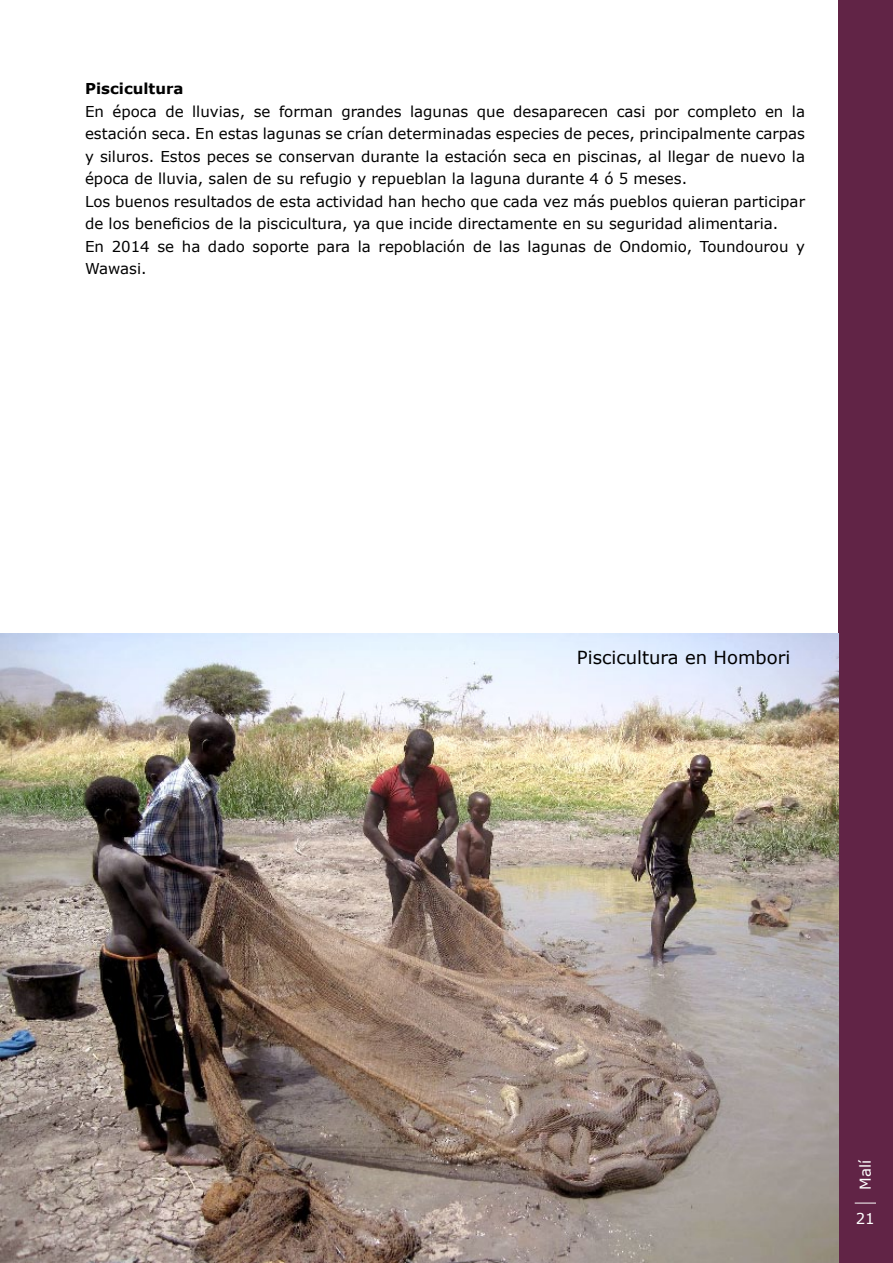
<style>
.page{position:relative;width:893px;height:1263px;background:#fff}
.page>*{position:absolute;margin:0;border:0;box-sizing:border-box;transform-origin:0 0}
.t1{font:18px "Verdana";color:#000}
.t2{font:15px/22.5px "Verdana";color:#000}
.t3{font:700 15px "Verdana";color:#000}
.t4{font:15px "Verdana";color:#fff}
</style>
<div class="page">
<div style="left:839px;top:0;width:54px;height:1263px;background:#612446"></div>
<svg style="left:855px;top:1203px;width:21px;height:1px"></svg>
<img style="left:0;top:634px;width:839px;height:629px">
<p class="t3" style="left:85px;top:79px;width:100px">Piscicultura</p>
<p class="t2" style="left:85px;top:100px;width:722px">En época de lluvias, se forman grandes lagunas que desaparecen casi por completo en la estación seca. En estas lagunas se crían determinadas especies de peces, principalmente carpas y siluros. Estos peces se conservan durante la estación seca en piscinas, al llegar de nuevo la época de lluvia, salen de su refugio y repueblan la laguna durante 4 ó 5 meses.<br>Los buenos resultados de esta actividad han hecho que cada vez más pueblos quieran participar de los beneficios de la piscicultura, ya que incide directamente en su seguridad alimentaria.<br>En 2014 se ha dado soporte para la repoblación de las lagunas de Ondomio, Toundourou y Wawasi.</p>
<p class="t1" style="left:577px;top:645px;width:215px">Piscicultura en Hombori</p>
<p class="t4" style="left:855px;top:1190px;width:32px;rotate:-90deg">Malí</p>
<p class="t4" style="left:856px;top:1208px;width:21px">21</p>
</div>
